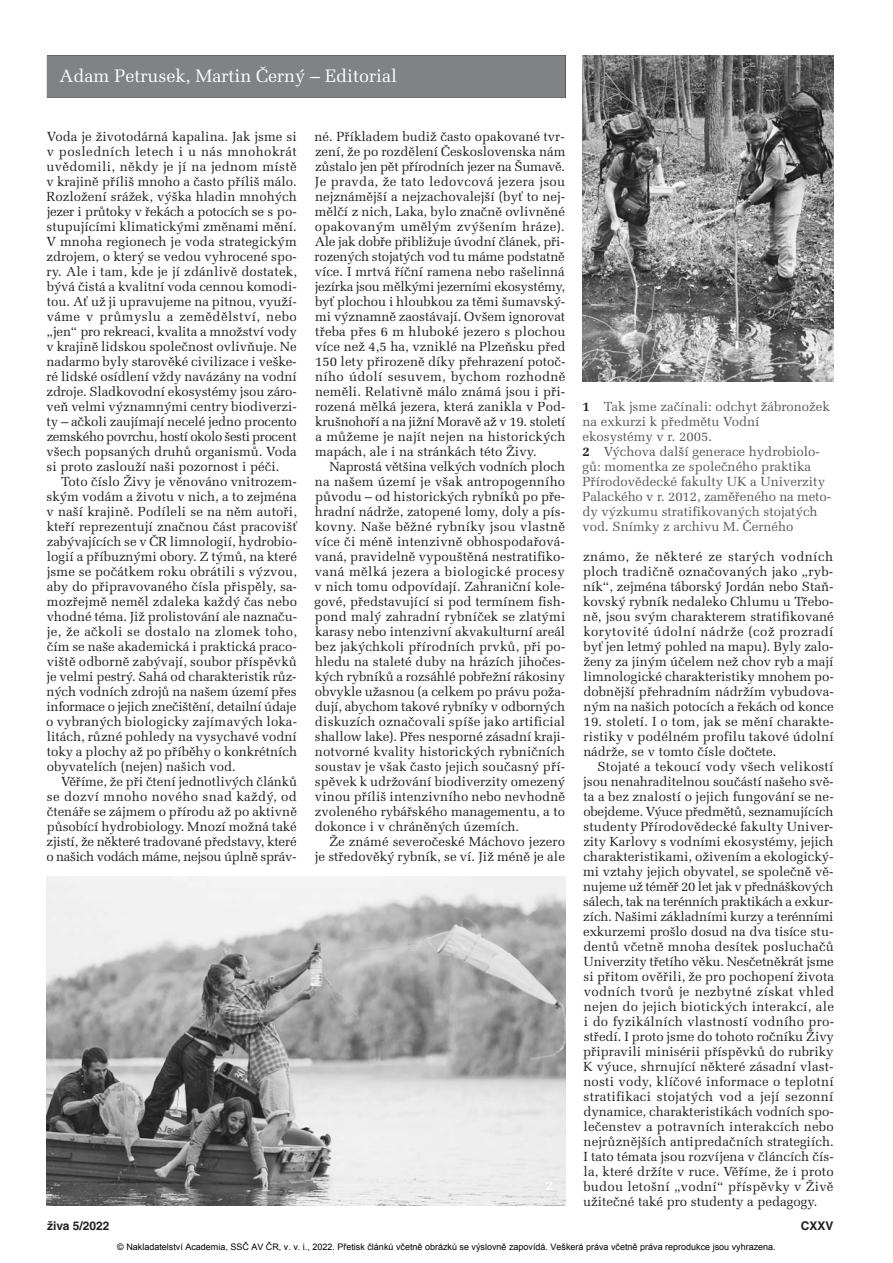
<style>
.page{position:relative;width:893px;height:1263px;background:#fff}
.page>*{position:absolute;margin:0;border:0;box-sizing:border-box;transform-origin:0 0}
.t1{font:18px "Melior CE";color:#fff}
.t2{font:700 13.5px "Melior CE";color:#fff}
.t3{font:13.2px/15px "Melior CE";color:#231f20;text-align:justify}
.t4{font:13.2px/15px "Melior CE";color:#57585a}
.t5{font:700 12px "Helvetica CE";color:#231f20}
.t6{font:9px "Arial";color:#000}
.s1{font-weight:700;color:#231f20}
</style>
<div class="page">
<div style="left:47px;top:55px;width:519px;height:43px;background:#808285"></div>
<img style="left:47px;top:877px;width:519px;height:329px">
<img style="left:583px;top:55px;width:250px;height:326px">
<h1 class="t1" style="left:60px;top:70px;width:339px">Adam Petrusek, Martin Černý – Editorial</h1>
<p class="t3" style="left:46px;top:131px;width:252px">Voda je životodárná kapalina. Jak jsme si v posledních letech i u nás mnohokrát uvědomili, někdy je jí na jednom místě v krajině příliš mnoho a často příliš málo.<br>Rozložení srážek, výška hladin mnohých jezer i průtoky v řekách a potocích se s po - stupujícími klimatickými změnami mění.<br>V mnoha regionech je voda strategickým zdrojem, o který se vedou vyhrocené spo&shy;ry. Ale i tam, kde je jí zdánlivě dostatek, bývá čistá a kvalitní voda cennou komodi&shy;tou. Ať už ji upravujeme na pitnou, využí&shy;váme v průmyslu a zemědělství, nebo „jen“ pro rekreaci, kvalita a množství vody v krajině lidskou společnost ovlivňuje. Ne nadarmo byly starověké civilizace i veške&shy;ré lidské osídlení vždy navázány na vodní zdroje. Sladkovodní ekosystémy jsou záro&shy;veň velmi významnými centry biodiverzi&shy;ty – ačkoli zaujímají necelé jedno procento zemského povrchu, hostí okolo šesti procent všech popsaných druhů organismů. Voda si proto zaslouží naši pozornost i péči.</p>
<p class="t3" style="left:46px;top:476px;width:252px;text-indent:15px">Toto číslo Živy je věnováno vnitrozem&shy;ským vodám a životu v nich, a to zejména v naší krajině. Podíleli se na něm autoři, kteří reprezentují značnou část pracovišť zabývajících se v ČR limnologií, hydrobio - logií a příbuznými obory. Z týmů, na které jsme se počátkem roku obrátili s výzvou, aby do připravovaného čísla přispěly, sa - mozřejmě neměl zdaleka každý čas nebo vhodné téma. Již prolistování ale naznaču&shy;je, že ačkoli se dostalo na zlomek toho, čím se naše akademická i praktická praco&shy;viště odborně zabývají, soubor příspěvků je velmi pestrý. Sahá od charakteristik růz&shy;ných vodních zdrojů na našem území přes informace o jejich znečištění, detailní údaje o vybraných biologicky zajímavých loka&shy;litách, různé pohledy na vysychavé vodní toky a plochy až po příběhy o konkrétních obyvatelích (nejen) našich vod.</p>
<p class="t3" style="left:46px;top:776px;width:252px;text-indent:15px">Věříme, že při čtení jednotlivých článků se dozví mnoho nového snad každý, od čtenáře se zájmem o přírodu až po aktivně působící hydrobiology. Mnozí možná také zjistí, že některé tradované představy, které o našich vodách máme, nejsou úplně správ-</p>
<p class="t3" style="left:315px;top:131px;width:253px">né. Příkladem budiž často opakované tvr&shy;zení, že po rozdělení Československa nám zůstalo jen pět přírodních jezer na Šumavě.<br>Je pravda, že tato ledovcová jezera jsou nejznámější a nejzachovalejší (byť to nej - mělčí z nich, Laka, bylo značně ovlivněné opakovaným umělým zvýšením hráze).<br>Ale jak dobře přibližuje úvodní článek, při&shy;rozených stojatých vod tu máme podstatně více. I mrtvá říční ramena nebo rašelinná jezírka jsou mělkými jezerními ekosystémy, byť plochou i hloubkou za těmi šumavský&shy;mi významně zaostávají. Ovšem ignorovat třeba přes 6 m hluboké jezero s plochou více než 4,5 ha, vzniklé na Plzeňsku před 150 lety přirozeně díky přehrazení potoč&shy;ního údolí sesuvem, bychom rozhodně neměli. Relativně málo známá jsou i při&shy;rozená mělká jezera, která zanikla v Pod&shy;krušnohoří a na jižní Moravě až v 19. století a můžeme je najít nejen na historických mapách, ale i na stránkách této Živy.</p>
<p class="t3" style="left:315px;top:461px;width:252px;text-indent:15px">Naprostá většina velkých vodních ploch na našem území je však antropogenního původu – od historických rybníků po pře&shy;hradní nádrže, zatopené lomy, doly a pís&shy;kovny. Naše běžné rybníky jsou vlastně více či méně intenzivně obhospodařová&shy;vaná, pravidelně vypouštěná nestratifiko&shy;vaná mělká jezera a biologické procesy v nich tomu odpovídají. Zahraniční kole&shy;gové, představující si pod termínem fish&shy;pond malý zahradní rybníček se zlatými karasy nebo intenzivní akvakulturní areál bez jakýchkoli přírodních prvků, při po - hledu na staleté duby na hrázích jihočes&shy;kých rybníků a rozsáhlé pobřežní rákosiny obvykle užasnou (a celkem po právu poža&shy;dují, abychom takové rybníky v odborných diskuzích označovali spíše jako artificial shallow lake). Přes nesporné zásadní kraji - notvorné kvality historických rybničních soustav je však často jejich současný pří - spěvek k udržování biodiverzity omezený vinou příliš intenzivního nebo nevhodně zvoleného rybářského managementu, a to dokonce i v chráněných územích.</p>
<p class="t3" style="left:315px;top:836px;width:252px;text-align:right">Že známé severočeské Máchovo jezero<br>je středověký rybník, se ví. Již méně je ale</p>
<p class="t2" style="left:546px;top:1180px;width:9px">2</p>
<p class="t2" style="left:813px;top:356px;width:9px">1</p>
<p class="t4" style="left:583px;top:401px;width:250px"><span class="s1">1</span> Tak jsme začínali: odchyt žábronožek na exkurzi k předmětu Vodní ekosystémy v r. 2005.<br><span class="s1">2</span> Výchova další generace hydrobiolo&shy;gů: momentka ze společného praktika Přírodovědecké fakulty UK a Univerzity Palackého v r. 2012, zaměřeného na meto&shy;dy výzkumu stratifikovaných stojatých vod. Snímky z archivu M. Černého</p>
<p class="t3" style="left:583px;top:551px;width:252px">známo, že některé ze starých vodních ploch tradičně označovaných jako „ryb&shy;ník“, zejména táborský Jordán nebo Staň&shy;kovský rybník nedaleko Chlumu u Třebo&shy;ně, jsou svým charakterem stratifikované korytovité údolní nádrže (což prozradí byť jen letmý pohled na mapu). Byly zalo&shy;ženy za jiným účelem než chov ryb a mají limnologické charakteristiky mnohem po - dobnější přehradním nádržím vybudova&shy;ným na našich potocích a řekách od konce</p>
<p class="t3" style="left:583px;top:716px;width:252px">19. století. I o tom, jak se mění charakte&shy;ristiky v podélném profilu takové údolní nádrže, se v tomto čísle dočtete.</p>
<p class="t3" style="left:583px;top:761px;width:253px;text-indent:14px">Stojaté a tekoucí vody všech velikostí jsou nenahraditelnou součástí našeho svě&shy;ta a bez znalostí o jejich fungování se ne - obejdeme. Výuce předmětů, seznamujících studenty Přírodovědecké fakulty Univer&shy;zity Karlovy s vodními ekosystémy, jejich charakteristikami, oživením a ekologický&shy;mi vztahy jejich obyvatel, se společně vě - nujeme už téměř 20 let jak v přednáškových sálech, tak na terénních praktikách a exkur&shy;zích. Našimi základními kurzy a terénními exkurzemi prošlo dosud na dva tisíce stu&shy;dentů včetně mnoha desítek posluchačů Univerzity třetího věku. Nesčetněkrát jsme si přitom ověřili, že pro pochopení života vodních tvorů je nezbytné získat vhled nejen do jejich biotických interakcí, ale i do fyzikálních vlastností vodního pro&shy;středí. I proto jsme do tohoto ročníku Živy připravili minisérii příspěvků do rubriky K výuce, shrnující některé zásadní vlast&shy;nosti vody, klíčové informace o teplotní stratifikaci stojatých vod a její sezonní dynamice, charakteristikách vodních spo&shy;lečenstev a potravních interakcích nebo nejrůznějších antipredačních strategiích.<br>I tato témata jsou rozvíjena v článcích čís&shy;la, které držíte v ruce. Věříme, že i proto budou letošní „vodní“ příspěvky v Živě užitečné také pro studenty a pedagogy.</p>
<p class="t5" style="left:47px;top:1221px;width:64px">živa 5/2022</p>
<p class="t5" style="left:801px;top:1221px;width:34px">CXXV</p>
<p class="t6" style="left:117px;top:1241px;width:660px">© Nakladatelství Academia, SSČ AV ČR, v. v. i., 2022. Přetisk článků včetně obrázků se výslovně zapovídá. Veškerá práva včetně práva reprodukce jsou vyhrazena.</p>
</div>
